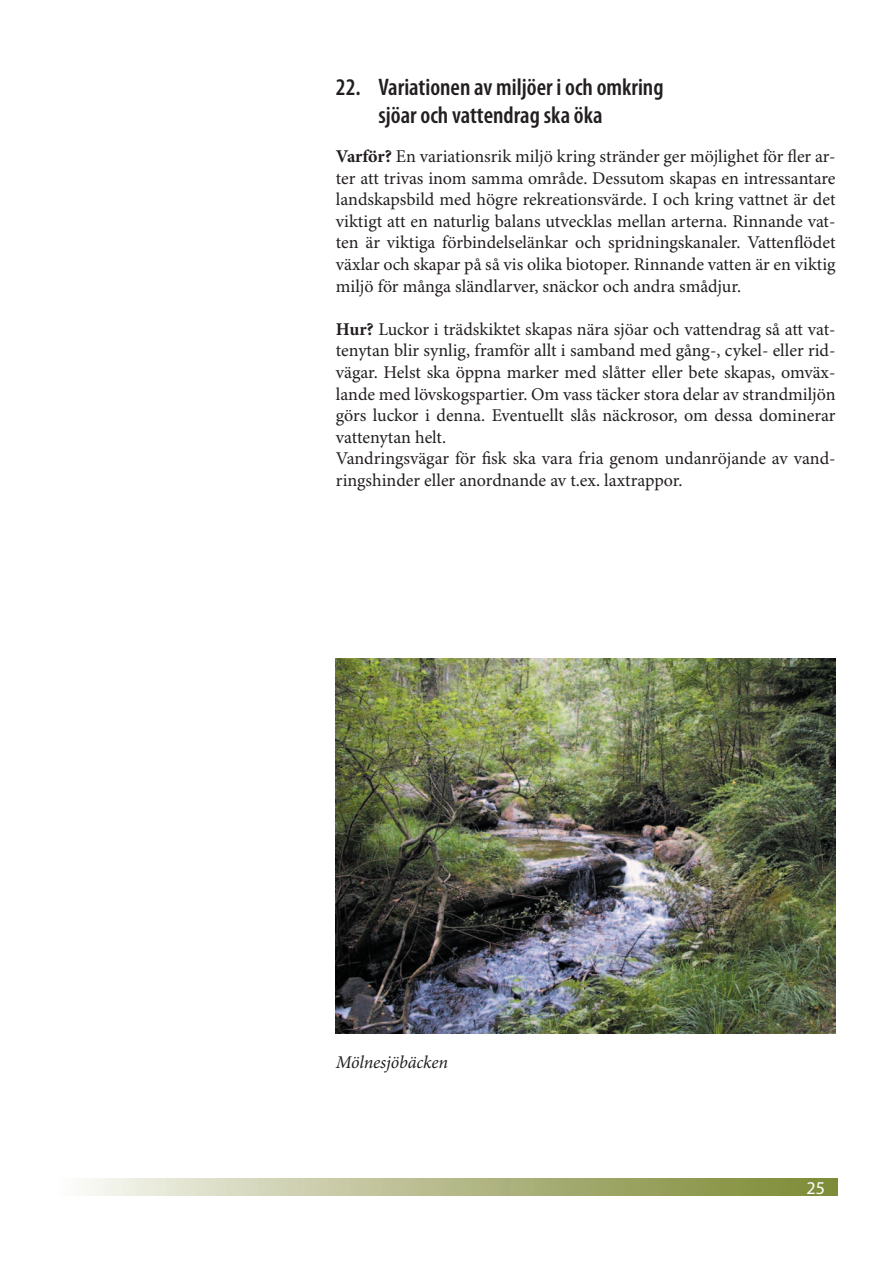
<style>
.page{position:relative;width:893px;height:1263px;background:#fff}
.page>*{position:absolute;margin:0;border:0;box-sizing:border-box;transform-origin:0 0}
.t1{font:600 condensed 24px/28.8px "Myriad Pro";color:#231f20}
.t2{font:18px/21.6px "Minion Pro";letter-spacing:-.005em;color:#231f20;text-align:justify}
.t3{font:italic 18px "Minion Pro";letter-spacing:-.01em;color:#231f20}
.t4{font:18px "Myriad Pro";color:#fff}
.s1{font-weight:700}
</style>
<div class="page">
<div style="left:54px;top:1178px;width:784px;height:17px;background:linear-gradient(to right,#f9f7f3,#79852e)"></div>
<img style="left:336px;top:658px;width:500px;height:375px">
<h1 class="t1" style="left:378px;top:73px;width:287px;text-indent:-43px">22. Variationen av miljöer i och omkring sjöar och vattendrag ska öka</h1>
<p class="t2" style="left:336px;top:146px;width:501px"><span class="s1">Varför?</span> En variationsrik miljö kring stränder ger möjlighet för fler ar&shy;ter att trivas inom samma område. Dessutom skapas en intressantare landskapsbild med högre rekreationsvärde. I och kring vattnet är det viktigt att en naturlig balans utvecklas mellan arterna. Rinnande vat&shy;ten är viktiga förbindelselänkar och spridningskanaler. Vattenflödet växlar och skapar på så vis olika biotoper. Rinnande vatten är en viktig miljö för många sländlarver, snäckor och andra smådjur.</p>
<p class="t2" style="left:336px;top:319px;width:501px;text-align:left"><span class="s1">Hur?</span> Luckor i trädskiktet skapas nära sjöar och vattendrag så att vat&shy;tenytan blir synlig, framför allt i samband med gång-, cykel- eller rid&shy;vägar. Helst ska öppna marker med slåtter eller bete skapas, omväx&shy;lande med lövskogspartier. Om vass täcker stora delar av strandmiljön görs luckor i denna. Eventuellt slås näckrosor, om dessa dominerar vattenytan helt.<br>Vandringsvägar för fisk ska vara fria genom undanröjande av vand&shy;ringshinder eller anordnande av t.ex. laxtrappor.</p>
<p class="t3" style="left:336px;top:1051px;width:114px">Mölnesjöbäcken</p>
<p class="t4" style="left:806px;top:1178px;width:20px">25</p>
</div>
